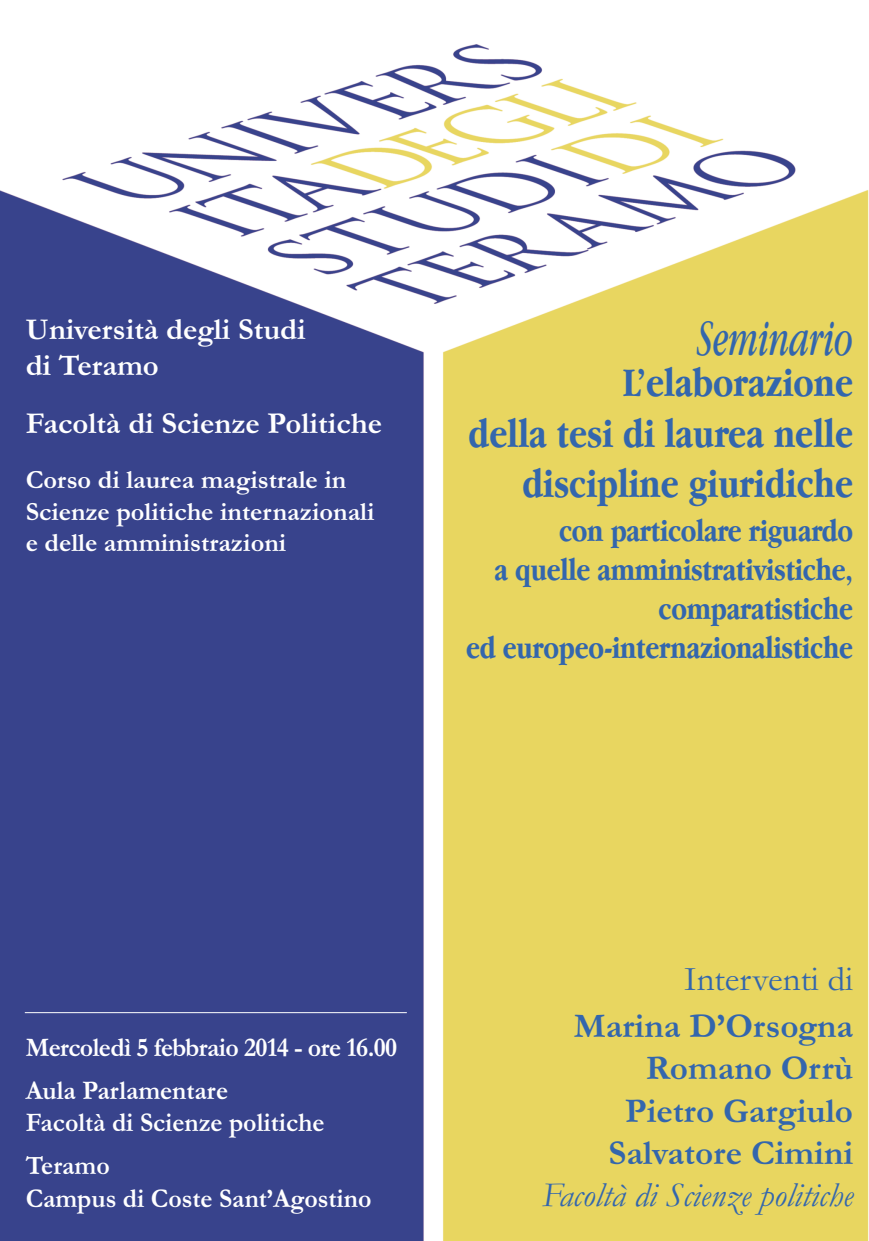
<style>
.page{position:relative;width:869px;height:1241px;background:#fff}
.page>*{position:absolute;margin:0;border:0;box-sizing:border-box;transform-origin:0 0}
.t1{font:italic 52.5px "Apple Garamond";color:#3366ad;scale:.8 1}
.t2{font:700 42px/50.6px "Apple Garamond";color:#3366ad;text-align:right}
.t3{font:700 35px/42.2px "Garamond";color:#3366ad;text-align:right}
.t4{font:italic 35px "Garamond";color:#3366ad}
.t5{font:35px "Garamond";color:#3366ad}
.t6{font:700 32.38px/39px "Apple Garamond";letter-spacing:-.01em;color:#3366ad;text-align:right}
.t7{font:700 30.62px/36.8px "Garamond";color:#fff}
.t8{font:700 27.12px/43.1px "Garamond";color:#fff;scale:.95 1}
.t9{font:700 27.12px/43.1px "Garamond";letter-spacing:-.025em;color:#fff;scale:.95 1}
.t10{font:700 26.25px/31.5px "Garamond";color:#fff}
</style>
<div class="page">
<img style="left:0;top:44px;width:868px;height:1196px">
<hr style="left:25px;top:1012px;width:381px;height:1px;background:#fff">
<p class="t7" style="left:26px;top:309px;width:281px">Università degli Studi di Teramo</p>
<p class="t7" style="left:26px;top:404px;width:357px">Facoltà di Scienze Politiche</p>
<p class="t10" style="left:26px;top:463px;width:350px">Corso di laurea magistrale in<br>Scienze politiche internazionali e delle amministrazioni</p>
<h1 class="t1" style="left:697px;top:307px;width:196px">Seminario</h1>
<p class="t2" style="left:468px;top:357px;width:386px">L’elaborazione<br>della tesi di laurea nelle discipline giuridiche</p>
<p class="t6" style="left:466px;top:511px;width:388px">con particolare riguardo<br>a quelle amministrativistiche, comparatistiche<br>ed europeo-internazionalistiche</p>
<p class="t9" style="left:26px;top:1024px;width:392px">Mercoledì 5 febbraio 2014 - ore 16.00<br>Aula Parlamentare</p>
<p class="t8" style="left:26px;top:1100px;width:316px">Facoltà di Scienze politiche<br>Teramo</p>
<p class="t8" style="left:26px;top:1175px;width:365px">Campus di Coste Sant’Agostino</p>
<p class="t5" style="left:684px;top:956px;width:170px">Interventi di</p>
<p class="t3" style="left:573px;top:1003px;width:281px">Marina D’Orsogna<br>Romano Orrù<br>Pietro Gargiulo<br>Salvatore Cimini</p>
<p class="t4" style="left:542px;top:1173px;width:312px">Facoltà di Scienze politiche</p>
</div>
